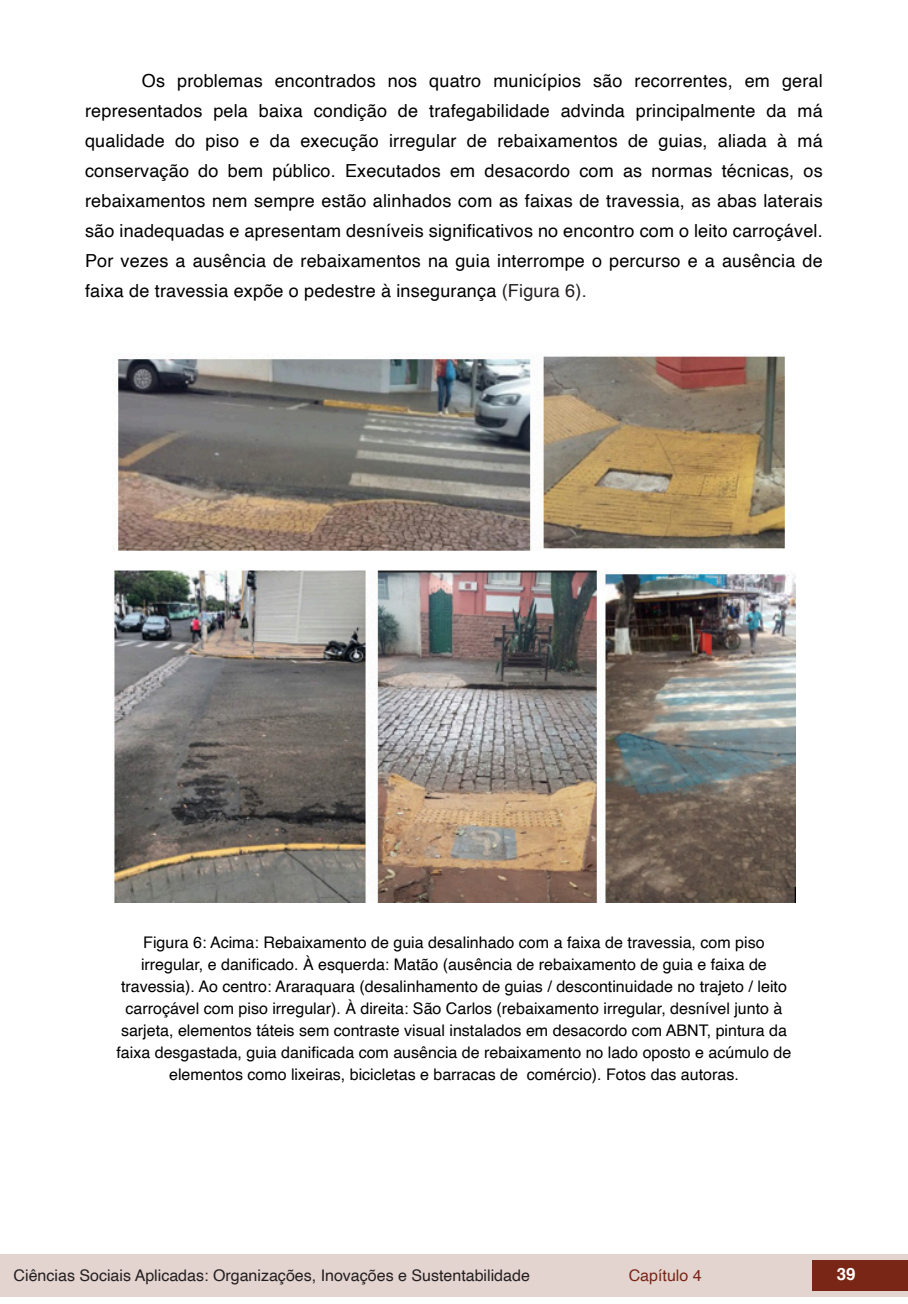
<style>
.page{position:relative;width:908px;height:1304px;background:#fff}
.page>*{position:absolute;margin:0;border:0;box-sizing:border-box;transform-origin:0 0}
.txt{font:18px/30px "Helvetica";letter-spacing:.01em;color:#000;text-align:justify}
.t1{font:700 16.8px "Helvetica";color:#fff}
.info_tab_graf_imag{font:16px/22px "Helvetica";color:#000;text-align:center}
.t2{font:16px "Helvetica";color:#231f20}
.t3{font:16px "Helvetica";color:#7a2616}
.s1{color:#231f20}
</style>
<div class="page">
<div style="left:0;top:1254px;width:906px;height:43px;background:#e4d4d0"></div>
<div style="left:812px;top:1261px;width:95px;height:30px;background:#7a2616"></div>
<img style="left:112px;top:356px;width:683px;height:547px">
<p class="txt" style="left:85px;top:66px;width:738px;text-indent:57px">Os problemas encontrados nos quatro municípios são recorrentes, em geral representados pela baixa condição de trafegabilidade advinda principalmente da má qualidade do piso e da execução irregular de rebaixamentos de guias, aliada à má conservação do bem público. Executados em desacordo com as normas técnicas, os rebaixamentos nem sempre estão alinhados com as faixas de travessia, as abas laterais são inadequadas e apresentam desníveis significativos no encontro com o leito carroçável.<br>Por vezes a ausência de rebaixamentos na guia interrompe o percurso e a ausência de faixa de travessia expõe o pedestre à insegurança <span class="s1">(Figura 6).</span></p>
<p class="info_tab_graf_imag" style="left:116px;top:931px;width:676px">Figura 6: Acima: Rebaixamento de guia desalinhado com a faixa de travessia, com piso irregular, e danificado. À esquerda: Matão (ausência de rebaixamento de guia e faixa de travessia). Ao centro: Araraquara (desalinhamento de guias / descontinuidade no trajeto / leito carroçável com piso irregular). À direita: São Carlos (rebaixamento irregular, desnível junto à sarjeta, elementos táteis sem contraste visual instalados em desacordo com ABNT, pintura da faixa desgastada, guia danificada com ausência de rebaixamento no lado oposto e acúmulo de elementos como lixeiras, bicicletas e barracas de comércio). Fotos das autoras.</p>
<p class="t2" style="left:14px;top:1263px;width:517px">Ciências Sociais Aplicadas: Organizações, Inovações e Sustentabilidade</p>
<p class="t3" style="left:628px;top:1263px;width:74px">Capítulo 4</p>
<p class="t1" style="left:836px;top:1261px;width:20px">39</p>
</div>
